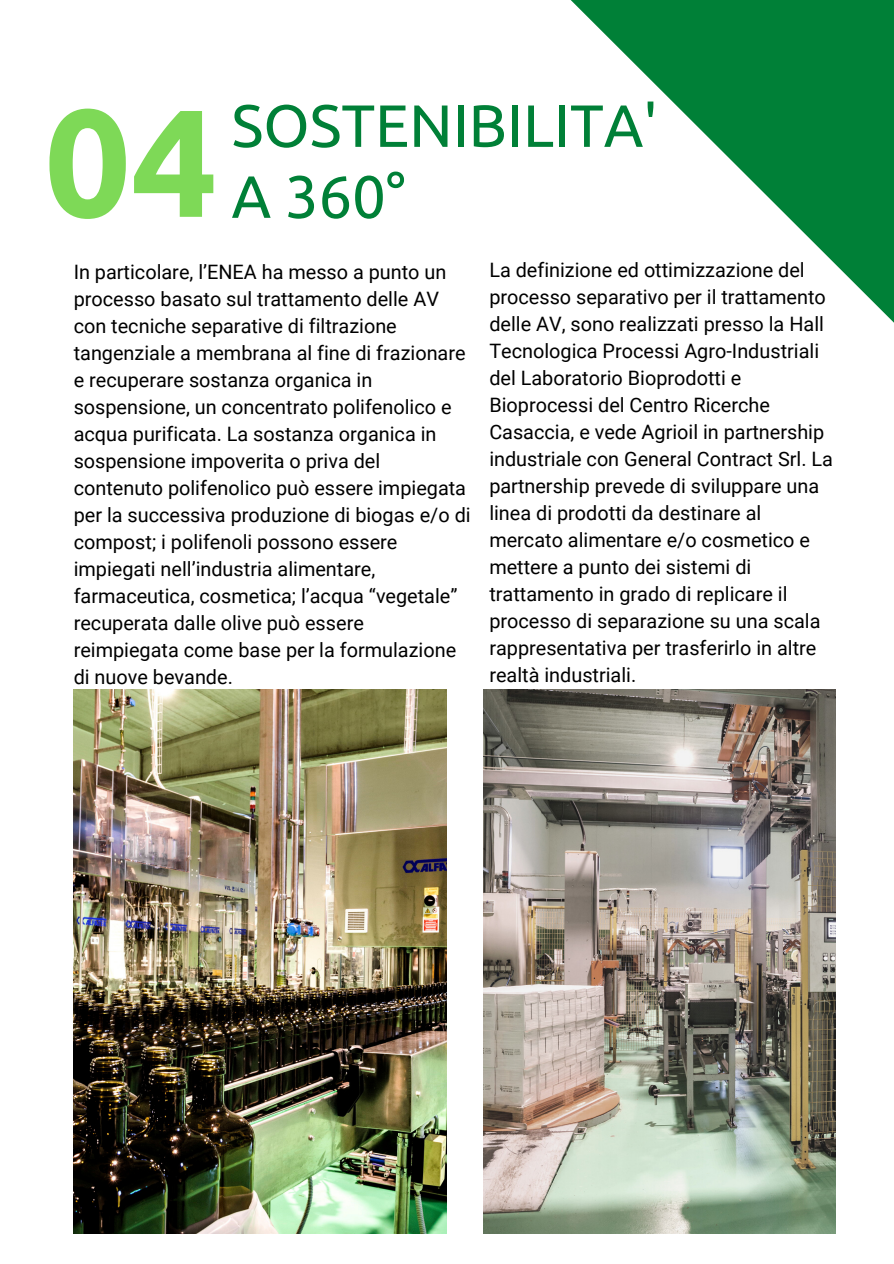
<style>
.page{position:relative;width:894px;height:1264px;background:#fff}
.page>*{position:absolute;margin:0;border:0;box-sizing:border-box;transform-origin:0 0}
.t1{font:700 152.55px "Ubuntu";color:#7ed957}
.t2{font:59.55px "Ubuntu";color:#008037}
.t3{font:19.8px/27px "Roboto";color:#000}
</style>
<div class="page">
<svg style="left:570px;top:0;width:323px;height:322px"></svg>
<img style="left:483px;top:689px;width:352px;height:544px">
<img style="left:74px;top:689px;width:372px;height:544px">
<p class="t1" style="left:44px;top:75px;width:175px">04</p>
<p class="t2" style="left:231px;top:91px;width:427px">SOSTENIBILITA'</p>
<p class="t2" style="left:231px;top:162px;width:175px">A 360°</p>
<p class="t3" style="left:74px;top:258px;width:398px">In particolare, l’ENEA ha messo a punto un processo basato sul trattamento delle AV con tecniche separative di filtrazione tangenziale a membrana al fine di frazionare e recuperare sostanza organica in sospensione, un concentrato polifenolico e acqua purificata. La sostanza organica in sospensione impoverita o priva del contenuto polifenolico può essere impiegata per la successiva produzione di biogas e/o di compost; i polifenoli possono essere impiegati nell’industria alimentare, farmaceutica, cosmetica; l’acqua “vegetale” recuperata dalle olive può essere reimpiegata come base per la formulazione di nuove bevande.</p>
<p class="t3" style="left:489px;top:256px;width:345px">La definizione ed ottimizzazione del processo separativo per il trattamento delle AV, sono realizzati presso la Hall Tecnologica Processi Agro-Industriali del Laboratorio Bioprodotti e Bioprocessi del Centro Ricerche Casaccia, e vede Agrioil in partnership industriale con General Contract Srl. La partnership prevede di sviluppare una linea di prodotti da destinare al mercato alimentare e/o cosmetico e mettere a punto dei sistemi di trattamento in grado di replicare il processo di separazione su una scala rappresentativa per trasferirlo in altre realtà industriali.</p>
</div>
